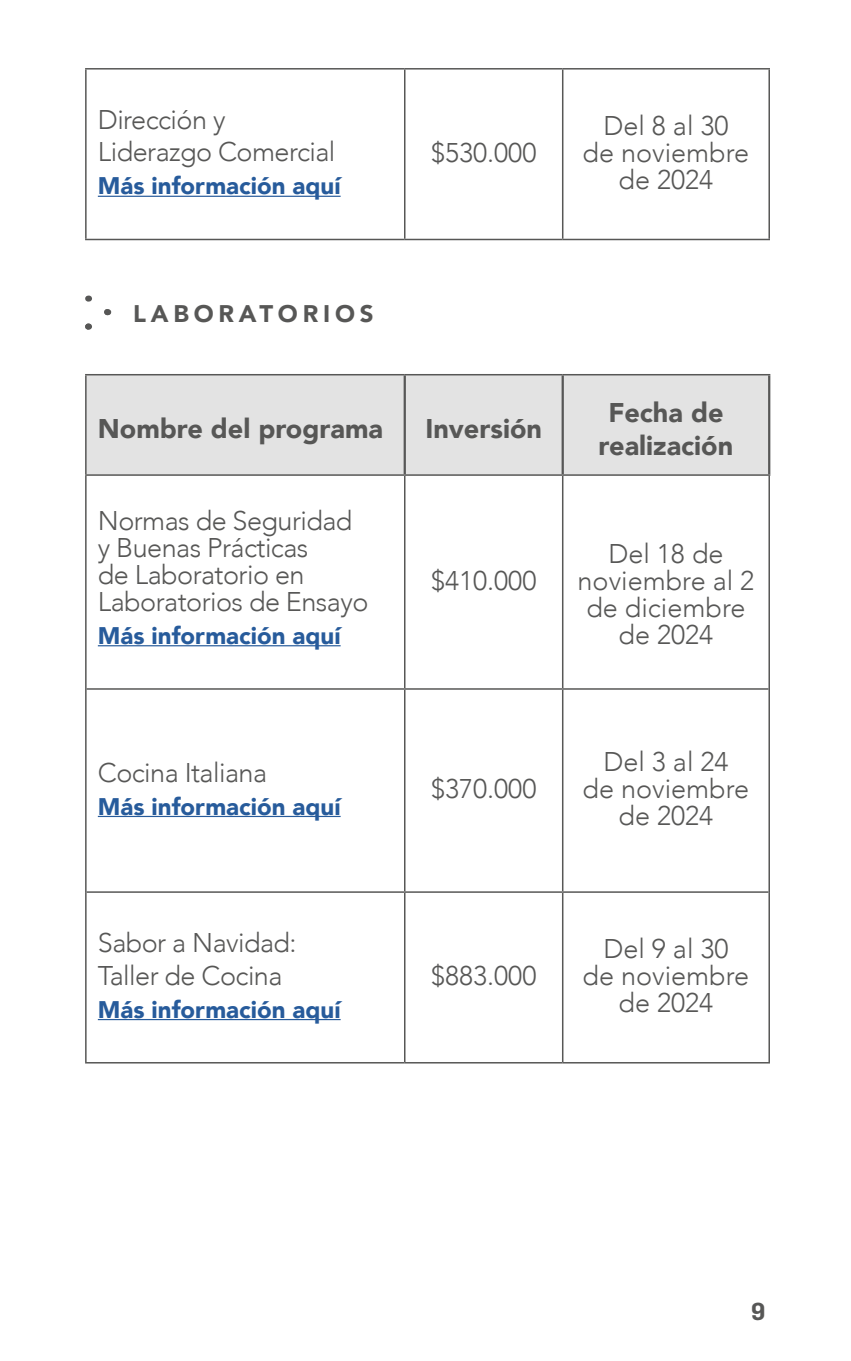
<style>
.page{position:relative;width:851px;height:1361px;background:#fff}
.page>*{position:absolute;margin:0;border:0;box-sizing:border-box;transform-origin:0 0}
.t1{font:300 27px/27px "Avenir";letter-spacing:-.02em;color:#575756}
.t2{font:300 27px/27px "Avenir";color:#575756;text-align:center}
.t3{font:900 27px/33px "Avenir";color:#575756;text-align:center}
.t4{font:900 24px "Avenir";color:#275b9b}
.t5{font:900 24px "Avenir";letter-spacing:.2em;color:#575756}
.t6{font:600 24px "Flama";color:#575756}
</style>
<div class="page">
<hr style="left:85px;top:68px;width:319px;height:2px;background:#575756">
<hr style="left:404px;top:68px;width:158px;height:2px;background:#575756">
<hr style="left:562px;top:68px;width:207px;height:2px;background:#575756">
<hr style="left:85px;top:239px;width:319px;height:1px;background:#575756">
<hr style="left:404px;top:239px;width:158px;height:1px;background:#575756">
<hr style="left:562px;top:239px;width:207px;height:1px;background:#575756">
<hr style="left:85px;top:70px;width:2px;height:169px;background:#575756">
<hr style="left:404px;top:70px;width:1px;height:169px;background:#575756">
<hr style="left:562px;top:70px;width:1px;height:169px;background:#575756">
<hr style="left:768px;top:70px;width:1px;height:169px;background:#575756">
<hr style="left:98px;top:196px;width:242px;height:1px;background:#275b9b">
<svg style="left:85px;top:296px;width:27px;height:34px"></svg>
<div style="left:87px;top:375px;width:681px;height:99px;background:#e3e3e3"></div>
<hr style="left:85px;top:374px;width:319px;height:1px;background:#575756">
<hr style="left:85px;top:375px;width:2px;height:99px;background:#575756">
<hr style="left:404px;top:374px;width:158px;height:1px;background:#575756">
<hr style="left:562px;top:374px;width:208px;height:1px;background:#575756">
<hr style="left:85px;top:474px;width:319px;height:2px;background:#575756">
<hr style="left:404px;top:474px;width:158px;height:2px;background:#575756">
<hr style="left:562px;top:474px;width:208px;height:2px;background:#575756">
<hr style="left:87px;top:688px;width:317px;height:2px;background:#575756">
<hr style="left:404px;top:688px;width:158px;height:2px;background:#575756">
<hr style="left:562px;top:688px;width:206px;height:2px;background:#575756">
<hr style="left:87px;top:891px;width:317px;height:2px;background:#575756">
<hr style="left:404px;top:891px;width:158px;height:2px;background:#575756">
<hr style="left:562px;top:891px;width:206px;height:2px;background:#575756">
<hr style="left:85px;top:1062px;width:319px;height:1px;background:#575756">
<hr style="left:404px;top:1062px;width:158px;height:1px;background:#575756">
<hr style="left:562px;top:1062px;width:207px;height:1px;background:#575756">
<hr style="left:403px;top:375px;width:3px;height:99px;background:#575756">
<hr style="left:561px;top:375px;width:2px;height:99px;background:#575756">
<hr style="left:768px;top:375px;width:2px;height:99px;background:#575756">
<hr style="left:85px;top:476px;width:2px;height:213px;background:#575756">
<hr style="left:404px;top:476px;width:1px;height:212px;background:#575756">
<hr style="left:562px;top:476px;width:1px;height:212px;background:#575756">
<hr style="left:768px;top:476px;width:1px;height:213px;background:#575756">
<hr style="left:85px;top:689px;width:2px;height:203px;background:#575756">
<hr style="left:404px;top:690px;width:1px;height:201px;background:#575756">
<hr style="left:562px;top:690px;width:1px;height:201px;background:#575756">
<hr style="left:768px;top:689px;width:1px;height:203px;background:#575756">
<hr style="left:85px;top:892px;width:2px;height:170px;background:#575756">
<hr style="left:404px;top:893px;width:1px;height:169px;background:#575756">
<hr style="left:562px;top:893px;width:1px;height:169px;background:#575756">
<hr style="left:768px;top:892px;width:1px;height:170px;background:#575756">
<hr style="left:98px;top:645px;width:242px;height:1px;background:#275b9b">
<hr style="left:98px;top:816px;width:242px;height:1px;background:#275b9b">
<hr style="left:98px;top:1019px;width:242px;height:1px;background:#275b9b">
<p class="t1" style="left:98px;top:104px;width:239px;line-height:32.4px">Dirección y<br>Liderazgo Comercial</p>
<p class="t4" style="left:98px;top:166px;width:244px">Más información aquí</p>
<p class="t1" style="left:431px;top:139px;width:107px">$530.000</p>
<p class="t2" style="left:582px;top:112px;width:168px">Del 8 al 30<br>de noviembre de 2024</p>
<p class="t5" style="left:133px;top:293px;width:242px">LABORATORIOS</p>
<p class="t3" style="left:98px;top:412px;width:286px">Nombre del programa</p>
<p class="t3" style="left:425px;top:412px;width:118px">Inversión</p>
<p class="t1" style="left:98px;top:507px;width:272px">Normas de Seguridad y Buenas Prácticas<br>de Laboratorio en<br>Laboratorios de Ensayo</p>
<p class="t4" style="left:98px;top:615px;width:244px">Más información aquí</p>
<p class="t1" style="left:431px;top:567px;width:107px">$410.000</p>
<p class="t3" style="left:598px;top:395px;width:136px">Fecha de realización</p>
<p class="t2" style="left:577px;top:540px;width:178px">Del 18 de noviembre al 2 de diciembre de 2024</p>
<p class="t1" style="left:98px;top:759px;width:171px">Cocina Italiana</p>
<p class="t4" style="left:98px;top:786px;width:244px">Más información aquí</p>
<p class="t1" style="left:431px;top:775px;width:107px">$370.000</p>
<p class="t2" style="left:582px;top:748px;width:168px">Del 3 al 24<br>de noviembre de 2024</p>
<p class="t1" style="left:98px;top:927px;width:200px;line-height:32.4px">Sabor a Navidad:<br>Taller de Cocina</p>
<p class="t4" style="left:98px;top:989px;width:244px">Más información aquí</p>
<p class="t1" style="left:431px;top:962px;width:107px">$883.000</p>
<p class="t2" style="left:582px;top:935px;width:168px">Del 9 al 30<br>de noviembre de 2024</p>
<p class="t6" style="left:751px;top:1294px;width:16px">9</p>
</div>
